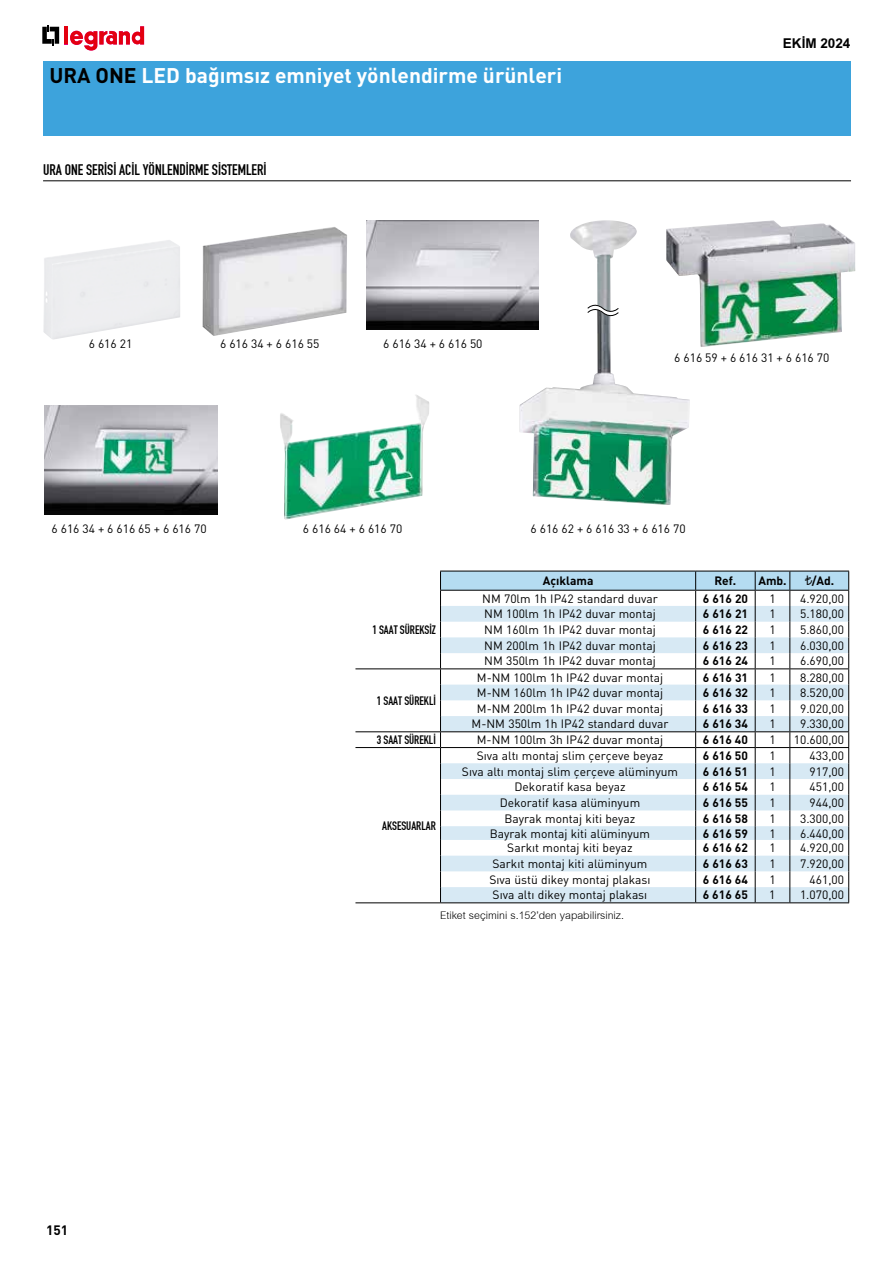
<style>
.page{position:relative;width:893px;height:1263px;background:#fff}
.page>*{position:absolute;margin:0;border:0;box-sizing:border-box;transform-origin:0 0}
.t1{font:700 21px "DIN Pro";color:#fff}
.t2{font:15px "DIN Engschrift TR";color:#000}
.t3{font:13.5px "Arial MT Bold";color:#000}
.t4{font:700 13.5px "DIN Pro";color:#000}
.t5{font:12px "DIN Pro";color:#000}
.t6{font:700 12px "DIN Pro";color:#000}
.t7{font:12px "DIN Engschrift TR";color:#000}
.t8{font:10.5px "Arial MT Light";color:#000}
.s1{color:#000}
.s2{font-family:"Abaku TL Sym Sans";font-weight:400}
</style>
<div class="page">
<div style="left:43px;top:62px;width:808px;height:74px;background:#3da3dc"></div>
<hr style="left:43px;top:180px;width:808px;height:1px;background:#000">
<svg style="left:440px;top:571px;width:409px;height:331px"></svg>
<hr style="left:355px;top:668px;width:85px;height:1px;background:#000">
<hr style="left:355px;top:731px;width:85px;height:1px;background:#000">
<hr style="left:440px;top:731px;width:256px;height:1px;background:#000">
<hr style="left:696px;top:731px;width:59px;height:1px;background:#000">
<hr style="left:755px;top:731px;width:35px;height:1px;background:#000">
<hr style="left:790px;top:731px;width:59px;height:1px;background:#000">
<hr style="left:355px;top:747px;width:85px;height:1px;background:#000">
<hr style="left:355px;top:902px;width:85px;height:1px;background:#000">
<hr style="left:440px;top:902px;width:256px;height:1px;background:#000">
<hr style="left:696px;top:902px;width:59px;height:1px;background:#000">
<hr style="left:755px;top:902px;width:35px;height:1px;background:#000">
<hr style="left:790px;top:902px;width:59px;height:1px;background:#000">
<img style="left:202px;top:227px;width:145px;height:109px">
<img style="left:280px;top:395px;width:149px;height:125px">
<img style="left:666px;top:229px;width:142px;height:118px">
<img style="left:520px;top:310px;width:170px;height:195px">
<img style="left:570px;top:220px;width:66px;height:91px">
<svg style="left:587px;top:301px;width:32px;height:19px"></svg>
<hr style="left:43px;top:117px;width:807px;height:1px;background:#a293bc">
<svg style="left:42px;top:25px;width:17px;height:20px"></svg>
<svg style="left:64px;top:26px;width:4px;height:19px"></svg>
<hr style="left:65px;top:26px;width:3px;height:18px;background:#e3000f">
<svg style="left:70px;top:26px;width:74px;height:25px"></svg>
<img style="left:366px;top:220px;width:173px;height:109px">
<img style="left:45px;top:405px;width:172px;height:109px">
<h1 class="t1" style="left:49px;top:61px;width:514px"><span class="s1">URA ONE</span> LED bağımsız emniyet yönlendirme ürünleri</h1>
<p class="t2" style="left:43px;top:161px;width:225px">URA ONE SERISI ACIL YÖNLENDIRME SİSTEMLERİ</p>
<p class="t5" style="left:89px;top:336px;width:45px">6 616 21</p>
<p class="t5" style="left:220px;top:336px;width:101px">6 616 34 + 6 616 55</p>
<p class="t5" style="left:383px;top:336px;width:101px">6 616 34 + 6 616 50</p>
<p class="t3" style="left:783px;top:35px;width:69px">EKİM 2024</p>
<p class="t5" style="left:674px;top:349px;width:157px">6 616 59 + 6 616 31 + 6 616 70</p>
<p class="t5" style="left:51px;top:521px;width:157px">6 616 34 + 6 616 65 + 6 616 70</p>
<p class="t5" style="left:303px;top:521px;width:101px">6 616 64 + 6 616 70</p>
<p class="t5" style="left:530px;top:521px;width:157px">6 616 62 + 6 616 33 + 6 616 70</p>
<p class="t7" style="left:372px;top:623px;width:65px">1 SAAT SÜREKSIZ</p>
<p class="t7" style="left:377px;top:694px;width:59px">1 SAAT SÜREKLI</p>
<p class="t6" style="left:543px;top:573px;width:52px">Açıklama</p>
<p class="t6" style="left:714px;top:573px;width:23px">Ref.</p>
<p class="t6" style="left:758px;top:573px;width:30px">Amb.</p>
<p class="t6" style="left:804px;top:573px;width:32px"><span class="s2">¨</span>/Ad.</p>
<p class="t5" style="left:482px;top:590px;width:177px">NM 70lm 1h IP42 standard duvar</p>
<p class="t6" style="left:703px;top:590px;width:47px">6 616 20</p>
<p class="t5" style="left:769px;top:590px;width:8px">1</p>
<p class="t5" style="left:800px;top:590px;width:45px">4.920,00</p>
<p class="t5" style="left:484px;top:606px;width:173px">NM 100lm 1h IP42 duvar montaj</p>
<p class="t6" style="left:703px;top:606px;width:47px">6 616 21</p>
<p class="t5" style="left:769px;top:606px;width:8px">1</p>
<p class="t5" style="left:800px;top:606px;width:45px">5.180,00</p>
<p class="t5" style="left:484px;top:622px;width:173px">NM 160lm 1h IP42 duvar montaj</p>
<p class="t6" style="left:703px;top:622px;width:47px">6 616 22</p>
<p class="t5" style="left:769px;top:622px;width:8px">1</p>
<p class="t5" style="left:800px;top:622px;width:45px">5.860,00</p>
<p class="t5" style="left:484px;top:637px;width:173px">NM 200lm 1h IP42 duvar montaj</p>
<p class="t6" style="left:703px;top:637px;width:47px">6 616 23</p>
<p class="t5" style="left:769px;top:637px;width:8px">1</p>
<p class="t5" style="left:800px;top:637px;width:45px">6.030,00</p>
<p class="t5" style="left:484px;top:653px;width:173px">NM 350lm 1h IP42 duvar montaj</p>
<p class="t6" style="left:703px;top:653px;width:47px">6 616 24</p>
<p class="t5" style="left:769px;top:653px;width:8px">1</p>
<p class="t5" style="left:800px;top:653px;width:45px">6.690,00</p>
<p class="t5" style="left:477px;top:669px;width:188px">M-NM 100lm 1h IP42 duvar montaj</p>
<p class="t6" style="left:703px;top:669px;width:47px">6 616 31</p>
<p class="t5" style="left:769px;top:669px;width:8px">1</p>
<p class="t5" style="left:800px;top:669px;width:45px">8.280,00</p>
<p class="t5" style="left:477px;top:684px;width:188px">M-NM 160lm 1h IP42 duvar montaj</p>
<p class="t6" style="left:703px;top:684px;width:47px">6 616 32</p>
<p class="t5" style="left:769px;top:684px;width:8px">1</p>
<p class="t5" style="left:800px;top:684px;width:45px">8.520,00</p>
<p class="t5" style="left:477px;top:700px;width:188px">M-NM 200lm 1h IP42 duvar montaj</p>
<p class="t6" style="left:703px;top:700px;width:47px">6 616 33</p>
<p class="t5" style="left:769px;top:700px;width:8px">1</p>
<p class="t5" style="left:800px;top:700px;width:45px">9.020,00</p>
<p class="t5" style="left:472px;top:716px;width:198px">M-NM 350lm 1h IP42 standard duvar</p>
<p class="t6" style="left:703px;top:716px;width:47px">6 616 34</p>
<p class="t5" style="left:769px;top:716px;width:8px">1</p>
<p class="t5" style="left:800px;top:716px;width:45px">9.330,00</p>
<p class="t7" style="left:377px;top:733px;width:59px">3 SAAT SÜREKLI</p>
<p class="t5" style="left:477px;top:732px;width:188px">M-NM 100lm 3h IP42 duvar montaj</p>
<p class="t6" style="left:703px;top:732px;width:47px">6 616 40</p>
<p class="t5" style="left:769px;top:732px;width:8px">1</p>
<p class="t5" style="left:794px;top:732px;width:52px">10.600,00</p>
<p class="t7" style="left:382px;top:818px;width:55px">AKSESUARLAR</p>
<p class="t5" style="left:477px;top:748px;width:188px">Sıva altı montaj slim çerçeve beyaz</p>
<p class="t6" style="left:703px;top:748px;width:47px">6 616 50</p>
<p class="t5" style="left:769px;top:748px;width:8px">1</p>
<p class="t5" style="left:810px;top:748px;width:36px">433,00</p>
<p class="t5" style="left:462px;top:763px;width:218px">Sıva altı montaj slim çerçeve alüminyum</p>
<p class="t6" style="left:703px;top:763px;width:47px">6 616 51</p>
<p class="t5" style="left:769px;top:763px;width:8px">1</p>
<p class="t5" style="left:810px;top:763px;width:36px">917,00</p>
<p class="t5" style="left:514px;top:779px;width:113px">Dekoratif kasa beyaz</p>
<p class="t6" style="left:703px;top:779px;width:47px">6 616 54</p>
<p class="t5" style="left:769px;top:779px;width:8px">1</p>
<p class="t5" style="left:810px;top:779px;width:36px">451,00</p>
<p class="t5" style="left:500px;top:795px;width:142px">Dekoratif kasa alüminyum</p>
<p class="t6" style="left:703px;top:795px;width:47px">6 616 55</p>
<p class="t5" style="left:769px;top:795px;width:8px">1</p>
<p class="t5" style="left:810px;top:795px;width:36px">944,00</p>
<p class="t5" style="left:504px;top:810px;width:132px">Bayrak montaj kiti beyaz</p>
<p class="t6" style="left:703px;top:810px;width:47px">6 616 58</p>
<p class="t5" style="left:769px;top:810px;width:8px">1</p>
<p class="t5" style="left:800px;top:810px;width:45px">3.300,00</p>
<p class="t5" style="left:490px;top:825px;width:162px">Bayrak montaj kiti alüminyum</p>
<p class="t6" style="left:703px;top:825px;width:47px">6 616 59</p>
<p class="t5" style="left:769px;top:825px;width:8px">1</p>
<p class="t5" style="left:800px;top:825px;width:45px">6.440,00</p>
<p class="t5" style="left:507px;top:840px;width:127px">Sarkıt montaj kiti beyaz</p>
<p class="t6" style="left:703px;top:840px;width:47px">6 616 62</p>
<p class="t5" style="left:769px;top:840px;width:8px">1</p>
<p class="t5" style="left:800px;top:840px;width:45px">4.920,00</p>
<p class="t5" style="left:493px;top:855px;width:156px">Sarkıt montaj kiti alüminyum</p>
<p class="t6" style="left:703px;top:855px;width:47px">6 616 63</p>
<p class="t5" style="left:769px;top:855px;width:8px">1</p>
<p class="t5" style="left:800px;top:855px;width:45px">7.920,00</p>
<p class="t5" style="left:489px;top:871px;width:163px">Sıva üstü dikey montaj plakası</p>
<p class="t6" style="left:703px;top:871px;width:47px">6 616 64</p>
<p class="t5" style="left:769px;top:871px;width:8px">1</p>
<p class="t5" style="left:809px;top:871px;width:36px">461,00</p>
<p class="t5" style="left:493px;top:887px;width:156px">Sıva altı dikey montaj plakası</p>
<p class="t6" style="left:703px;top:887px;width:47px">6 616 65</p>
<p class="t5" style="left:769px;top:887px;width:8px">1</p>
<p class="t5" style="left:800px;top:887px;width:45px">1.070,00</p>
<p class="t4" style="left:46px;top:1221px;width:23px">151</p>
<p class="t8" style="left:440px;top:909px;width:186px">Etiket seçimini s.152’den yapabilirsiniz.</p>
</div>
